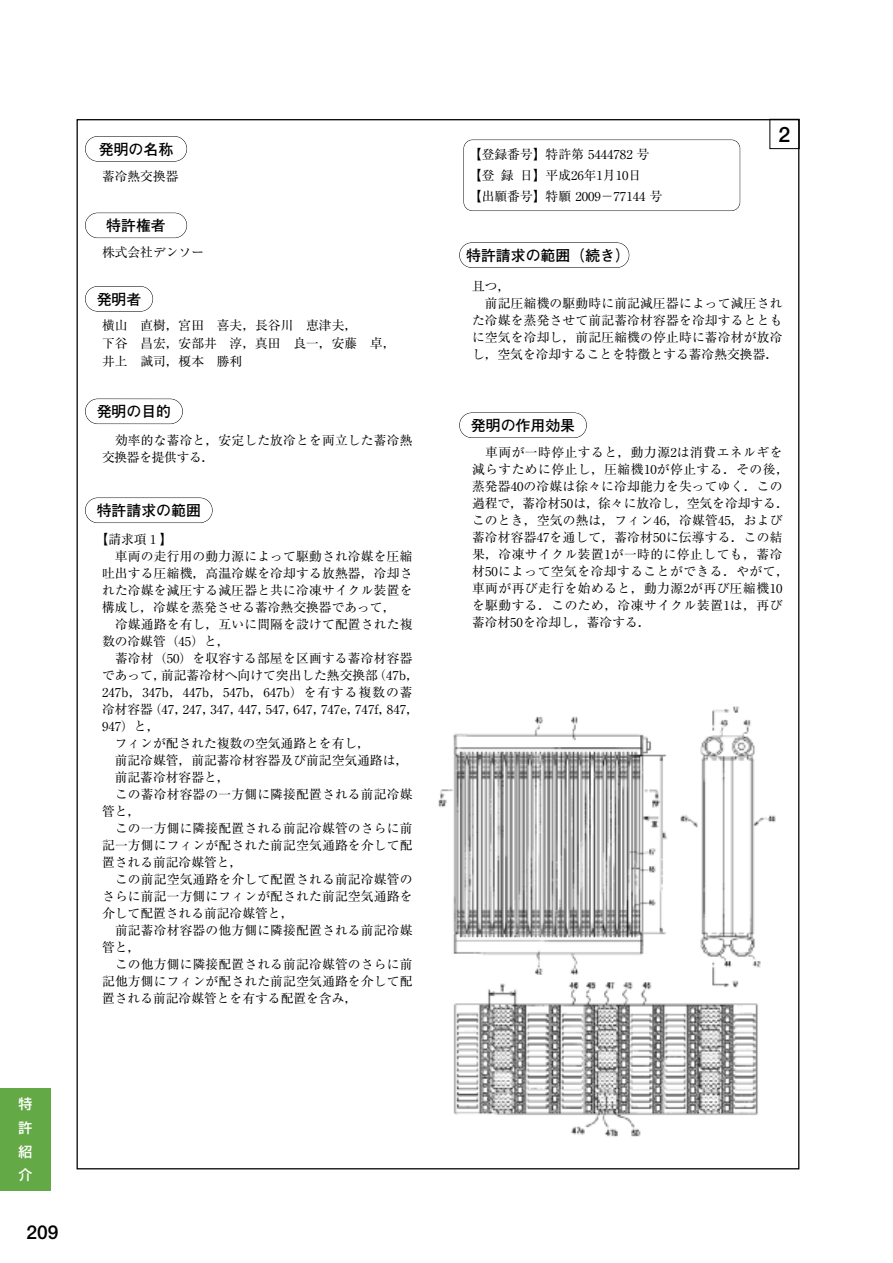
<style>
.page{position:relative;width:893px;height:1263px;background:#fff}
.page>*{position:absolute;margin:0;border:0;box-sizing:border-box;transform-origin:0 0}
.t1{font:700 21.3px "Futo Go B101";color:#000}
.t2{font:700 19.2px "Futo Go B101";color:#000}
.t3{font:700 14.85px "Futo Go B101";color:#000}
.t4{font:500 13.8px/23.7px "Shin Go";color:#fff;text-align:justify}
.t5{font:12.75px/18px "Ryumin";letter-spacing:.015em;color:#000}
.t6{font:12.75px/17px "Ryumin";letter-spacing:.04em;color:#000}
.s1{font-family:"Hira Min Pro W3"}
</style>
<div class="page">
<div style="left:0;top:1089px;width:51px;height:102px;background:#63a945"></div>
<div style="left:85px;top:136px;width:102px;height:26px;border:1px solid #000;border-radius:13px"></div>
<div style="left:85px;top:399px;width:98px;height:25px;border:1px solid #000;border-radius:13px"></div>
<div style="left:85px;top:497px;width:128px;height:26px;border:1px solid #000;border-radius:13px"></div>
<div style="left:85px;top:286px;width:68px;height:26px;border:1px solid #000;border-radius:13px"></div>
<div style="left:459px;top:412px;width:128px;height:26px;border:1px solid #000;border-radius:13px"></div>
<div style="left:463px;top:140px;width:277px;height:71px;border:1px solid #000;border-radius:9px"></div>
<img style="left:438px;top:706px;width:338px;height:431px">
<div style="left:770px;top:119px;width:29px;height:30px;border:1px solid #000"></div>
<div style="left:459px;top:242px;width:170px;height:26px;border:1px solid #000;border-radius:13px"></div>
<div style="left:85px;top:213px;width:102px;height:25px;border:1px solid #000;border-radius:13px"></div>
<p class="t4" style="left:19px;top:1091px;width:15px">特許紹介</p>
<h2 class="t2" style="left:27px;top:1221px;width:33px">209</h2>
<p class="t3" style="left:99px;top:140px;width:76px">発明の名称</p>
<p class="t5" style="left:102px;top:167px;width:78px">蓄冷熱交換器</p>
<p class="t3" style="left:106px;top:217px;width:61px">特許権者</p>
<p class="t5" style="left:102px;top:243px;width:104px">株式会社デンソー</p>
<p class="t3" style="left:97px;top:290px;width:46px">発明者</p>
<p class="t5" style="left:102px;top:316px;width:295px">横山 直樹，宮田 喜夫，長谷川 恵津夫，<br>下谷 昌宏，安部井 淳，真田 良一，安藤 卓，井上 誠司，榎本 勝利</p>
<p class="t3" style="left:97px;top:403px;width:76px">発明の目的</p>
<p class="t5" style="left:102px;top:431px;width:312px;line-height:17px;text-indent:13px">効率的な蓄冷と，安定した放冷とを両立した蓄冷熱交換器を提供する．</p>
<p class="t3" style="left:97px;top:502px;width:106px">特許請求の範囲</p>
<p class="t5" style="left:96px;top:530px;width:78px">【請求項１】</p>
<p class="t5" style="left:115px;top:547px;width:299px">車両の走行用の動力源によって駆動され冷媒を圧縮</p>
<p class="t5" style="left:102px;top:564px;width:312px">吐出する圧縮機，高温冷媒を冷却する放熱器，冷却さ</p>
<p class="t5" style="left:102px;top:581px;width:312px">れた冷媒を減圧する減圧器と共に冷凍サイクル装置を</p>
<p class="t5" style="left:102px;top:598px;width:295px">構成し，冷媒を蒸発させる蓄冷熱交換器であって，</p>
<p class="t5" style="left:115px;top:615px;width:299px">冷媒通路を有し，互いに間隔を設けて配置された複</p>
<p class="t5" style="left:102px;top:632px;width:129px">数の冷媒管（45）と，</p>
<p class="t5" style="left:115px;top:649px;width:299px">蓄冷材（50）を収容する部屋を区画する蓄冷材容器</p>
<p class="t5" style="left:102px;top:666px;width:318px">であって，前記蓄冷材へ向けて突出した熱交換部（47b，</p>
<p class="t5" style="left:102px;top:683px;width:312px">247b，347b，447b，547b，647b）を有する複数の蓄</p>
<p class="t5" style="left:102px;top:700px;width:318px">冷材容器（47，247，347，447，547，647，747e，747f，847，</p>
<p class="t5" style="left:102px;top:717px;width:59px">947）と，</p>
<p class="t5" style="left:115px;top:734px;width:257px">フィンが配された複数の空気通路とを有し，</p>
<p class="t5" style="left:115px;top:751px;width:295px">前記冷媒管，前記蓄冷材容器及び前記空気通路は，</p>
<p class="t5" style="left:115px;top:768px;width:116px">前記蓄冷材容器と，</p>
<p class="t5" style="left:115px;top:785px;width:299px">この蓄冷材容器の一方側に隣接配置される前記冷媒</p>
<p class="t5" style="left:102px;top:802px;width:40px">管と，</p>
<p class="t5" style="left:115px;top:819px;width:299px">この一方側に隣接配置される前記冷媒管のさらに前</p>
<p class="t5" style="left:102px;top:836px;width:312px">記一方側にフィンが配された前記空気通路を介して配</p>
<p class="t5" style="left:102px;top:853px;width:142px">置される前記冷媒管と，</p>
<p class="t5" style="left:115px;top:870px;width:299px">この前記空気通路を介して配置される前記冷媒管の</p>
<p class="t5" style="left:102px;top:887px;width:312px">さらに前記一方側にフィンが配された前記空気通路を</p>
<p class="t5" style="left:102px;top:904px;width:193px">介して配置される前記冷媒管と，</p>
<p class="t5" style="left:115px;top:921px;width:299px">前記蓄冷材容器の他方側に隣接配置される前記冷媒</p>
<p class="t5" style="left:102px;top:938px;width:40px">管と，</p>
<p class="t5" style="left:115px;top:955px;width:299px">この他方側に隣接配置される前記冷媒管のさらに前</p>
<p class="t5" style="left:102px;top:972px;width:312px">記他方側にフィンが配された前記空気通路を介して配</p>
<p class="t5" style="left:102px;top:989px;width:257px">置される前記冷媒管とを有する配置を含み，</p>
<p class="t5" style="left:469px;top:143px;width:195px;line-height:21.3px">【登録番号】特許第 5444782 号【登録日】平成26年1月10日<br>【出願番号】特願 2009<span class="s1">－</span>77144 号</p>
<h1 class="t1" style="left:779px;top:121px;width:13px">2</h1>
<p class="t3" style="left:466px;top:247px;width:165px">特許請求の範囲（続き）</p>
<p class="t5" style="left:472px;top:277px;width:40px">且つ，</p>
<p class="t5" style="left:485px;top:294px;width:299px">前記圧縮機の駆動時に前記減圧器によって減圧され</p>
<p class="t5" style="left:472px;top:311px;width:312px">た冷媒を蒸発させて前記蓄冷材容器を冷却するととも</p>
<p class="t5" style="left:472px;top:328px;width:312px">に空気を冷却し，前記圧縮機の停止時に蓄冷材が放冷</p>
<p class="t5" style="left:472px;top:345px;width:308px">し，空気を冷却することを特徴とする蓄冷熱交換器．</p>
<p class="t3" style="left:471px;top:417px;width:106px">発明の作用効果</p>
<p class="t6" style="left:472px;top:444px;width:318px;text-indent:13px">車両が一時停止すると，動力源2は消費エネルギを減らすために停止し，圧縮機10が停止する．その後，蒸発器40の冷媒は徐々に冷却能力を失ってゆく．この過程で，蓄冷材50は，徐々に放冷し，空気を冷却する．このとき，空気の熱は，フィン46，冷媒管45，および蓄冷材容器47を通して，蓄冷材50に伝導する．この結果，冷凍サイクル装置1が一時的に停止しても，蓄冷材50によって空気を冷却することができる．やがて，車両が再び走行を始めると，動力源2が再び圧縮機10を駆動する．このため，冷凍サイクル装置1は，再び蓄冷材50を冷却し，蓄冷する．</p>
</div>
